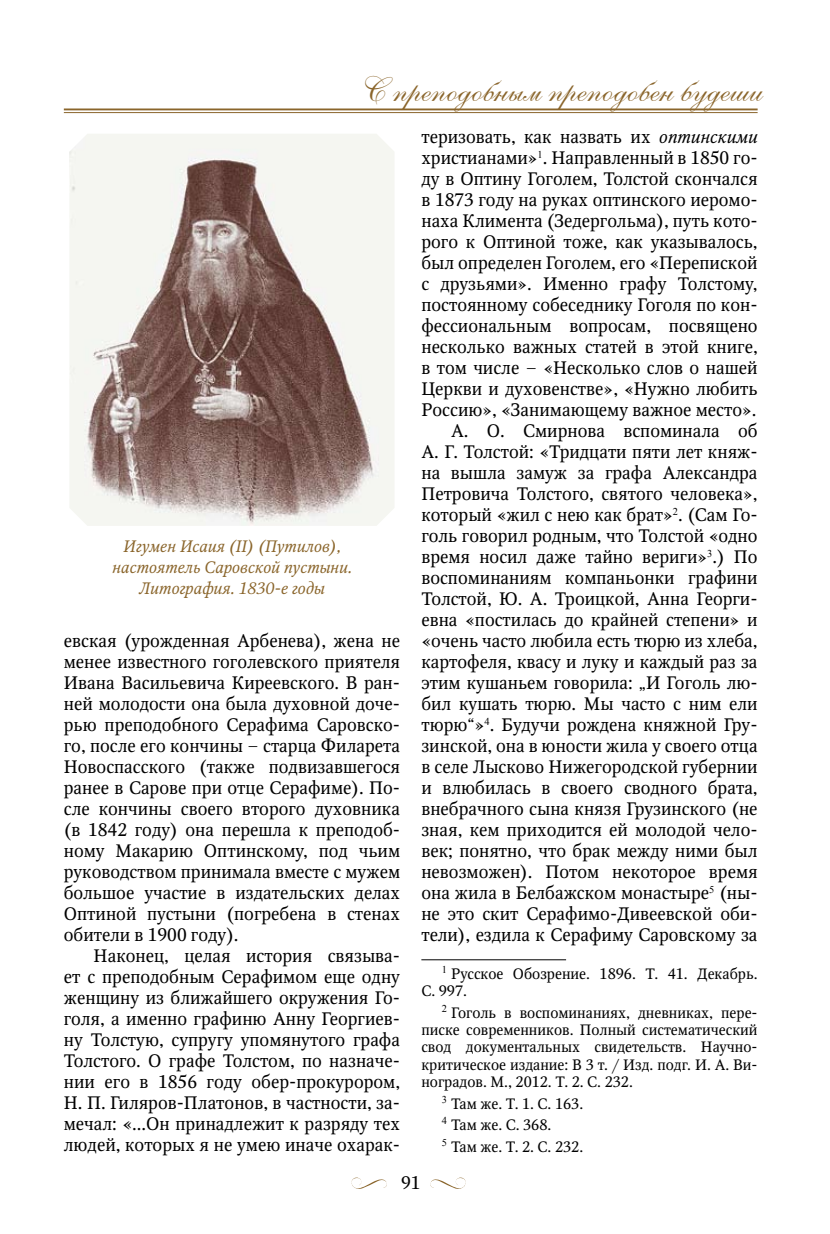
<style>
.page{position:relative;width:830px;height:1234px;background:#fff}
.page>*{position:absolute;margin:0;border:0;box-sizing:border-box;transform-origin:0 0}
.t1{font:34.5px "Anastasianew";color:#8a652b}
.t2{font:18px/21px "Octava C";color:#000;text-align:justify}
.t3{font:italic 16.5px/21px "Octava C";color:#8a652b;text-align:center}
.t4{font:15px/17.2px "Octava C";color:#000}
.s1{font-style:italic}
</style>
<div class="page">
<hr style="left:64px;top:108px;width:693px;height:2px;background:#8a652b">
<hr style="left:64px;top:112px;width:693px;height:1px;background:#8a652b">
<svg style="left:351px;top:1177px;width:36px;height:12px"></svg>
<svg style="left:430px;top:1177px;width:36px;height:12px"></svg>
<hr style="left:421px;top:959px;width:145px;height:1px;background:#000">
<img style="left:69px;top:134px;width:325px;height:391px">
<h1 class="t1" style="left:366px;top:70px;width:392px">С преподобным преподобен будеши</h1>
<p class="t3" style="left:112px;top:536px;width:241px">Игумен Исаия (II) (Путилов), настоятель Саровской пустыни.<br>Литография. 1830-е годы</p>
<p class="t2" style="left:64px;top:630px;width:337px">евская (урожденная Арбенева), жена не менее известного гоголевского приятеля Ивана Васильевича Киреевского. В ран&shy;ней молодости она была духовной доче&shy;рью преподобного Серафима Саровско&shy;го, после его кончины – старца Филарета Новоспасского (также подвизавшегося ранее в Сарове при отце Серафиме). По&shy;сле кончины своего второго духовника (в 1842 году) она перешла к преподоб&shy;ному Макарию Оптинскому, под чьим руководством принимала вместе с мужем большое участие в издательских делах Оптиной пустыни (погребена в стенах обители в 1900 году).</p>
<p class="t2" style="left:64px;top:945px;width:337px;text-indent:30px">Наконец, целая история связыва&shy;ет с преподобным Серафимом еще одну женщину из ближайшего окружения Го&shy;голя, а именно графиню Анну Георгиев&shy;ну Толстую, супругу упомянутого графа Толстого. О графе Толстом, по назначе&shy;нии его в 1856 году обер-прокурором, Н. П. Гиляров-Платонов, в частности, за&shy;мечал: «...Он принадлежит к разряду тех людей, которых я не умею иначе охарак-</p>
<p class="t2" style="left:421px;top:126px;width:337px;text-align:right">теризовать, как назвать их <span class="s1">оптинскими </span>христианами»<sup>1</sup>. Направленный в 1850 го&shy;ду в Оптину Гоголем, Толстой скончался в 1873 году на руках оптинского иеромо&shy;наха Климента (Зедергольма), путь кото&shy;рого к Оптиной тоже, как указывалось, был определен Гоголем, его «Перепиской с друзьями». Именно графу Толстому, постоянному собеседнику Гоголя по кон&shy;фессиональным вопросам, посвящено несколько важных статей в этой книге, в том числе – «Несколько слов о нашей Церкви и духовенстве», «Нужно любить Россию», «Занимающему важное место».<br>А. О. Смирнова вспоминала об<br>А. Г. Толстой: «Тридцати пяти лет княж&shy;на вышла замуж за графа Александра Петровича Толстого, святого человека», который «жил с нею как брат»<sup>2</sup>. (Сам Го&shy;голь говорил родным, что Толстой «одно время носил даже тайно вериги»<sup>3</sup>.) По воспоминаниям компаньонки графини Толстой, Ю. А. Троицкой, Анна Георги&shy;евна «постилась до крайней степени» и «очень часто любила есть тюрю из хлеба, картофеля, квасу и луку и каждый раз за этим кушаньем говорила: „И Гоголь лю&shy;бил кушать тюрю. Мы часто с ним ели тюрю“»<sup>4</sup>. Будучи рождена княжной Гру&shy;зинской, она в юности жила у своего отца в селе Лысково Нижегородской губернии и влюбилась в своего сводного брата, внебрачного сына князя Грузинского (не зная, кем приходится ей молодой чело&shy;век; понятно, что брак между ними был невозможен). Потом некоторое время она жила в Белбажском монастыре<sup>5</sup> (ны&shy;не это скит Серафимо-Дивеевской оби&shy;тели), ездила к Серафиму Саровскому за</p>
<p class="t4" style="left:421px;top:965px;width:337px;text-indent:20px"><sup>1</sup> Русское Обозрение. 1896. Т. 41. Декабрь.<br>С. 997.</p>
<p class="t4" style="left:421px;top:1004px;width:337px;text-align:justify;text-indent:20px"><sup>2</sup> Гоголь в воспоминаниях, дневниках, пере&shy;писке современников. Полный систематический свод документальных свидетельств. Научно&shy;критическое издание: В 3 т. / Изд. подг. И. А. Ви&shy;ноградов. М., 2012. Т. 2. С. 232.</p>
<p class="t4" style="left:441px;top:1092px;width:143px;line-height:21.5px"><sup>3</sup> Там же. Т. 1. С. 163.<br><sup>4</sup> Там же. С. 368.<br><sup>5</sup> Там же. Т. 2. С. 232.</p>
<p class="t2" style="left:401px;top:1172px;width:21px">91</p>
</div>
